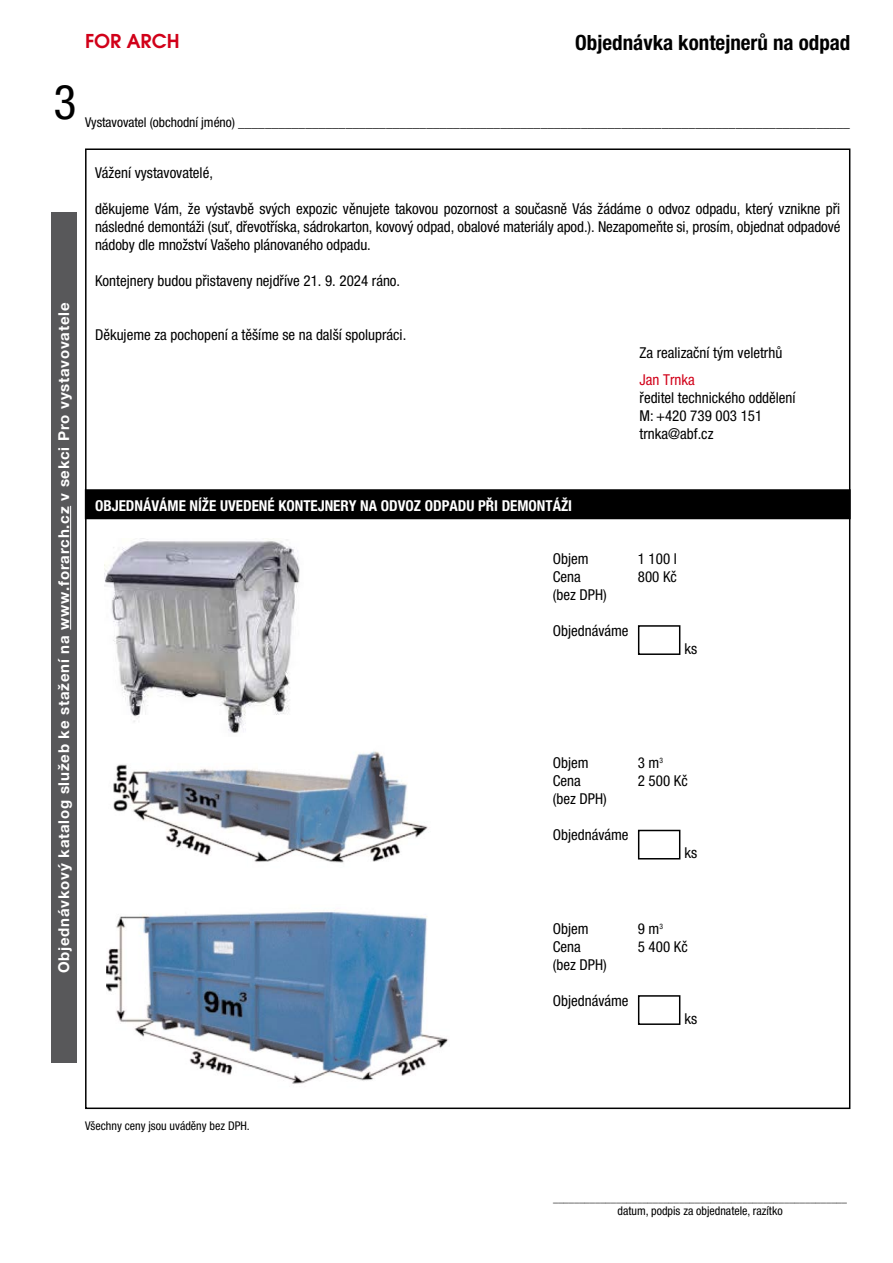
<style>
.page{position:relative;width:893px;height:1263px;background:#fff}
.page>*{position:absolute;margin:0;border:0;box-sizing:border-box;transform-origin:0 0}
.t1{font:condensed 48px "Helvetica Neue LT Pro";color:#000}
.t2{font:700 condensed 21px "Helvetica Neue LT Pro";color:#000}
.t3{font:21px "Avant Gar Got Itc TOT Dem";color:#d10019}
.t4{font:condensed 15px/18px "Helvetica Neue LT Pro";color:#000;text-align:justify}
.t5{font:700 15px "Helvetica Neue LT Pro";letter-spacing:.05em;color:#fff}
.t6{font:700 condensed 15px "Helvetica Neue LT Pro";color:#fff}
.t7{font:condensed 15px "Helvetica Neue LT Pro";color:#d10019}
.t8{font:condensed 13.5px "Helvetica Neue LT Pro";color:#000}
.t9{font:condensed 12px "Helvetica Neue LT Pro";color:#000}
.t10{font:condensed 10.5px "Helvetica Neue LT Pro";color:#000}
</style>
<div class="page">
<div style="left:51px;top:213px;width:26px;height:850px;background:#58585a"></div>
<hr style="left:70px;top:506px;width:1px;height:124px;background:#fff">
<div style="left:85px;top:489px;width:766px;height:30px;background:#000"></div>
<img style="left:113px;top:751px;width:315px;height:112px">
<img style="left:106px;top:912px;width:343px;height:172px">
<div style="left:638px;top:830px;width:42px;height:29px;border:2px solid #000"></div>
<div style="left:638px;top:995px;width:42px;height:30px;border:2px solid #000"></div>
<img style="left:104px;top:538px;width:196px;height:195px">
<div style="left:638px;top:625px;width:42px;height:30px;border:2px solid #000"></div>
<h2 class="t3" style="left:85px;top:29px;width:96px">FOR ARCH</h2>
<h2 class="t2" style="left:575px;top:29px;width:277px">Objednávka kontejnerů na odpad</h2>
<h1 class="t1" style="left:53px;top:75px;width:25px">3</h1>
<p class="t5" style="left:55px;top:973px;width:672px;rotate:-90deg">Objednávkový katalog služeb ke stažení na www.forarch.cz v sekci Pro vystavovatele</p>
<p class="t8" style="left:85px;top:114px;width:766px">Vystavovatel (obchodní jméno) ___________________________________________________________________________________________</p>
<p class="t4" style="left:95px;top:163px;width:119px">Vážení vystavovatelé,</p>
<p class="t4" style="left:95px;top:199px;width:747px">děkujeme Vám, že výstavbě svých expozic věnujete takovou pozornost a současně Vás žádáme o odvoz odpadu, který vznikne při následné demontáži (suť, dřevotříska, sádrokarton, kovový odpad, obalové materiály apod.). Nezapomeňte si, prosím, objednat odpadové nádoby dle množství Vašeho plánovaného odpadu.</p>
<p class="t4" style="left:95px;top:271px;width:307px">Kontejnery budou přistaveny nejdříve 21. 9. 2024 ráno.</p>
<p class="t4" style="left:95px;top:325px;width:313px">Děkujeme za pochopení a těšíme se na další spolupráci.</p>
<p class="t4" style="left:640px;top:343px;width:144px">Za realizační tým veletrhů</p>
<p class="t7" style="left:640px;top:371px;width:57px">Jan Trnka</p>
<p class="t4" style="left:640px;top:388px;width:158px;text-align:left">ředitel technického oddělení<br>M: +420 739 003 151 trnka@abf.cz</p>
<p class="t6" style="left:95px;top:496px;width:479px">OBJEDNÁVÁME NÍŽE UVEDENÉ KONTEJNERY NA ODVOZ ODPADU PŘI DEMONTÁŽI</p>
<p class="t4" style="left:553px;top:549px;width:37px">Objem</p>
<p class="t4" style="left:638px;top:549px;width:41px">1 100 l</p>
<p class="t4" style="left:553px;top:567px;width:30px">Cena</p>
<p class="t4" style="left:638px;top:567px;width:41px">800 Kč</p>
<p class="t4" style="left:553px;top:585px;width:55px">(bez DPH)</p>
<p class="t4" style="left:553px;top:621px;width:77px">Objednáváme</p>
<p class="t4" style="left:685px;top:639px;width:14px">ks</p>
<p class="t4" style="left:553px;top:754px;width:37px">Objem</p>
<p class="t4" style="left:638px;top:754px;width:27px">3 m<sup>3</sup></p>
<p class="t4" style="left:553px;top:772px;width:30px">Cena</p>
<p class="t4" style="left:638px;top:772px;width:51px">2 500 Kč</p>
<p class="t4" style="left:553px;top:790px;width:55px">(bez DPH)</p>
<p class="t4" style="left:553px;top:826px;width:77px">Objednáváme</p>
<p class="t4" style="left:685px;top:844px;width:14px">ks</p>
<p class="t4" style="left:553px;top:919px;width:37px">Objem</p>
<p class="t4" style="left:638px;top:919px;width:27px">9 m<sup>3</sup></p>
<p class="t4" style="left:553px;top:937px;width:30px">Cena</p>
<p class="t4" style="left:638px;top:937px;width:51px">5 400 Kč</p>
<p class="t4" style="left:553px;top:955px;width:55px">(bez DPH)</p>
<p class="t4" style="left:553px;top:991px;width:77px">Objednáváme</p>
<p class="t4" style="left:685px;top:1009px;width:14px">ks</p>
<p class="t9" style="left:85px;top:1119px;width:166px">Všechny ceny jsou uváděny bez DPH.</p>
<p class="t10" style="left:553px;top:1192px;width:295px">________________________________________________________</p>
<p class="t9" style="left:617px;top:1204px;width:167px">datum, podpis za objednatele, razítko</p>
</div>
